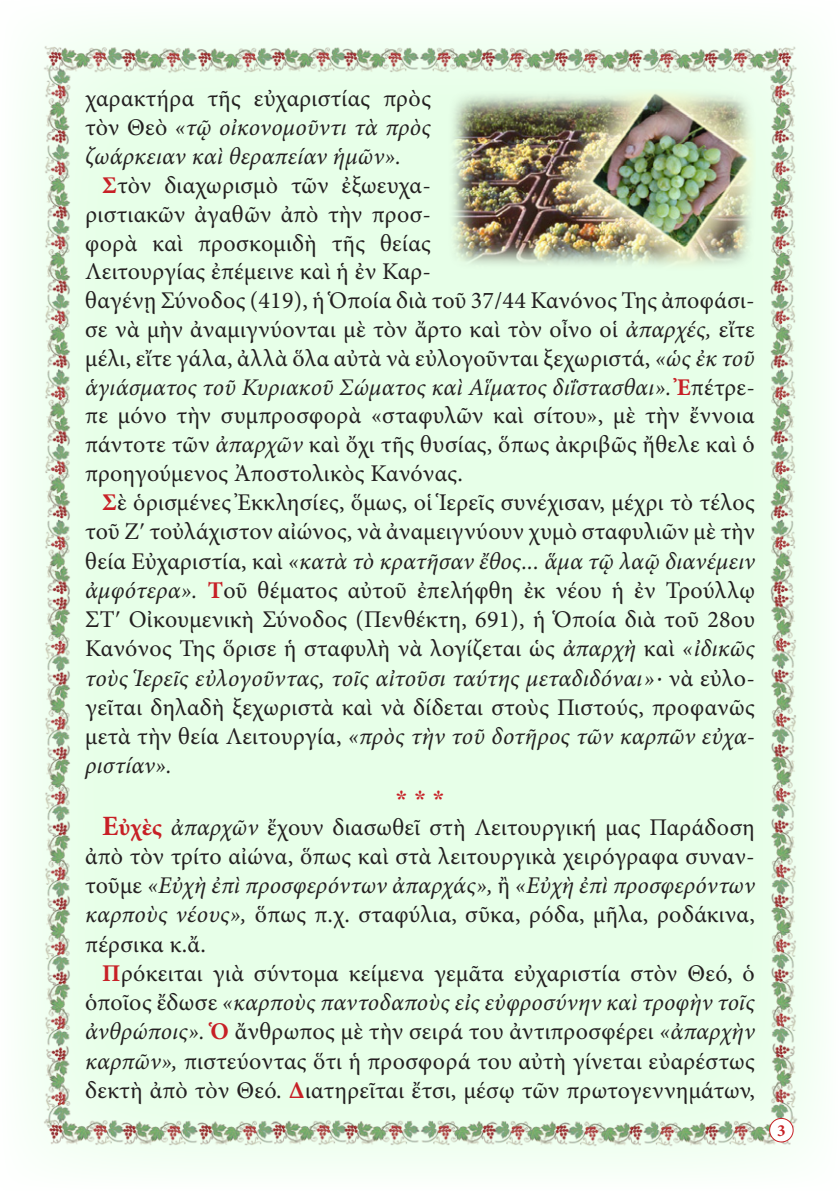
<style>
.page{position:relative;width:840px;height:1191px;background:#fff}
.page>*{position:absolute;margin:0;border:0;box-sizing:border-box;transform-origin:0 0}
.t1{font:24px/29.2px "Minion Pro";letter-spacing:.01em;color:#231f20;text-align:justify}
.t2{font:italic 24px/28.8px "Minion Pro";letter-spacing:.01em;color:#231f20;text-align:justify}
.t3{font:700 24px "Times New Roman";color:#c72026}
.t4{font:700 17px "Minion Pro";color:#c72026}
.s1{font-style:normal}
.s2{font-weight:700;color:#c72026}
.s3{font-style:italic}
.s4{font-weight:700;font-size:28px;color:#c72026}
</style>
<div class="page">
<img style="left:29px;top:30px;width:787px;height:1134px">
<div style="left:769px;top:1118px;width:23px;height:24px;background:#fff;border-radius:50%"></div>
<div style="left:768px;top:1118px;width:25px;height:24px;border:1px solid #c72026;border-radius:50%"></div>
<img style="left:448px;top:89px;width:307px;height:181px">
<p class="t2" style="left:85px;top:84px;width:347px"><span class="s1">χαρακτήρα τῆς εὐχαριστίας πρὸς τὸν Θεὸ</span> «τῷ οἰκονομοῦντι τὰ πρὸς ζωάρκειαν καὶ θεραπείαν ἡμῶν».</p>
<p class="t1" style="left:85px;top:171px;width:671px;text-align:left;text-indent:17px"><span class="s2">Σ</span>τὸν διαχωρισμὸ τῶν ἐξωευχα-<br>ριστιακῶν ἀγαθῶν ἀπὸ τὴν προσ-<br>φορὰ καὶ προσκομιδὴ τῆς θείας<br>Λειτουργίας ἐπέμεινε καὶ ἡ ἐν Καρ-<br>θαγένῃ Σύνοδος (419), ἡ Ὁποία διὰ τοῦ 37/44 Κανόνος Της ἀποφάσι&shy;σε νὰ μὴν ἀναμιγνύονται μὲ τὸν ἄρτο καὶ τὸν οἶνο οἱ <span class="s3">ἀπαρχές,</span> εἴτε μέλι, εἴτε γάλα, ἀλλὰ ὅλα αὐτὰ νὰ εὐλογοῦνται ξεχωριστά, <span class="s3">«ὡς ἐκ τοῦ ἁγιάσματος τοῦ Κυριακοῦ Σώματος καὶ Αἵματος διΐστασθαι».</span> <span class="s2">Ἐ</span>πέτρε&shy;πε μόνο τὴν συμπροσφορὰ «σταφυλῶν καὶ σίτου», μὲ τὴν ἔννοια πάντοτε τῶν <span class="s3">ἀπαρχῶν</span> καὶ ὄχι τῆς θυσίας, ὅπως ἀκριβῶς ἤθελε καὶ ὁ προηγούμενος Ἀποστολικὸς Κανόνας.</p>
<p class="t1" style="left:85px;top:488px;width:671px;text-indent:17px"><span class="s2">Σ</span>ὲ ὁρισμένες Ἐκκλησίες, ὅμως, οἱ Ἱερεῖς συνέχισαν, μέχρι τὸ τέλος τοῦ Ζʹ τοὐλάχιστον αἰώνος, νὰ ἀναμειγνύουν χυμὸ σταφυλιῶν μὲ τὴν θεία Εὐχαριστία, καὶ <span class="s3">«κατὰ τὸ κρατῆσαν ἔθος... ἅμα τῷ λαῷ διανέμειν ἀμφότερα».</span> <span class="s2">Τ</span>οῦ θέματος αὐτοῦ ἐπελήφθη ἐκ νέου ἡ ἐν Τρούλλῳ ΣΤʹ Οἰκουμενικὴ Σύνοδος (Πενθέκτη, 691), ἡ Ὁποία διὰ τοῦ 28ου Κανόνος Της ὅρισε ἡ σταφυλὴ νὰ λογίζεται ὡς <span class="s3">ἀπαρχὴ</span> καὶ <span class="s3">«ἰδικῶς τοὺς Ἱερεῖς εὐλογοῦντας, τοῖς αἰτοῦσι ταύτης μεταδιδόναι»·</span> νὰ εὐλο&shy;γεῖται δηλαδὴ ξεχωριστὰ καὶ νὰ δίδεται στοὺς Πιστούς, προφανῶς μετὰ τὴν θεία Λειτουργία, <span class="s3">«πρὸς τὴν τοῦ δοτῆρος τῶν καρπῶν εὐχα&shy;ριστίαν».</span></p>
<p class="t3" style="left:395px;top:782px;width:50px">* * *</p>
<p class="t1" style="left:85px;top:812px;width:671px;text-indent:17px"><span class="s4">Ε</span><span class="s2">ὐχὲς</span> <span class="s3">ἀπαρχῶν</span> ἔχουν διασωθεῖ στὴ Λειτουργική μας Παράδοση ἀπὸ τὸν τρίτο αἰώνα, ὅπως καὶ στὰ λειτουργικὰ χειρόγραφα συναν&shy;τοῦμε <span class="s3">«Εὐχὴ ἐπὶ προσφερόντων ἀπαρχάς»,</span> ἢ <span class="s3">«Εὐχὴ ἐπὶ προσφερόντων καρποὺς νέους»,</span> ὅπως π.χ. σταφύλια, σῦκα, ρόδα, μῆλα, ροδάκινα, πέρσικα κ.ἄ.</p>
<p class="t1" style="left:85px;top:958px;width:671px;text-indent:17px"><span class="s2">Π</span>ρόκειται γιὰ σύντομα κείμενα γεμᾶτα εὐχαριστία στὸν Θεό, ὁ ὁποῖος ἔδωσε <span class="s3">«καρποὺς παντοδαποὺς εἰς εὐφροσύνην καὶ τροφὴν τοῖς ἀνθρώποις».</span> <span class="s2">Ὁ</span> ἄνθρωπος μὲ τὴν σειρά του ἀντιπροσφέρει <span class="s3">«ἀπαρχὴν καρπῶν»,</span> πιστεύοντας ὅτι ἡ προσφορά του αὐτὴ γίνεται εὐαρέστως δεκτὴ ἀπὸ τὸν Θεό. <span class="s2">Δ</span>ιατηρεῖται ἔτσι, μέσῳ τῶν πρωτογεννημάτων,</p>
<p class="t4" style="left:776px;top:1118px;width:10px">3</p>
</div>
